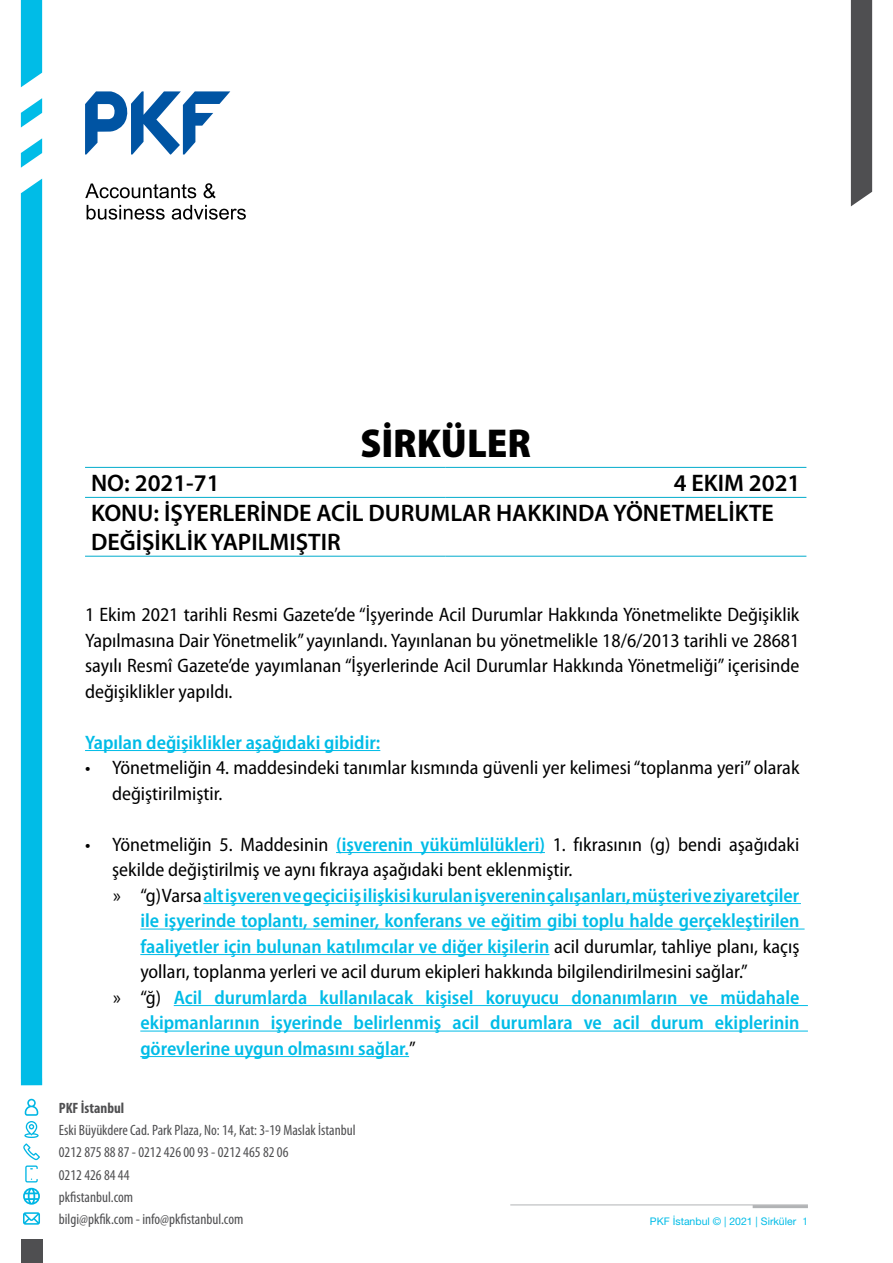
<style>
.page{position:relative;width:893px;height:1263px;background:#fff}
.page>*{position:absolute;margin:0;border:0;box-sizing:border-box;transform-origin:0 0}
.t1{font:900 semi-condensed 40.5px "Myriad Pro";color:#000}
.t2{font:600 24px/29.4px "Myriad Pro";color:#000}
.t3{font:semi-condensed 19.5px/25.5px "Myriad Pro";color:#000;text-align:justify}
.t4{font:600 semi-condensed 19.5px "Myriad Pro";color:#00bce7}
.t5{font:condensed 15px/22.2px "Myriad Pro";color:#4f4f51}
.t6{font:700 condensed 15px "Myriad Pro";color:#4f4f51}
.t7{font:10.5px "Helvetica Neue LT Pro";color:#00bce7}
.s1{font-weight:600;color:#00bce7}
.s2{font-weight:400;color:#000}
.s3{font-stretch:condensed}
</style>
<div class="page">
<svg style="left:85px;top:183px;width:111px;height:15px"></svg>
<svg style="left:203px;top:183px;width:13px;height:15px"></svg>
<svg style="left:87px;top:205px;width:78px;height:15px"></svg>
<svg style="left:172px;top:205px;width:74px;height:15px"></svg>
<svg style="left:85px;top:91px;width:145px;height:63px"></svg>
<svg style="left:21px;top:0;width:21px;height:87px;background:#14c1e8"></svg>
<svg style="left:21px;top:98px;width:21px;height:30px"></svg>
<svg style="left:21px;top:138px;width:21px;height:30px"></svg>
<svg style="left:23px;top:1099px;width:17px;height:83px"></svg>
<svg style="left:23px;top:1188px;width:17px;height:17px"></svg>
<svg style="left:23px;top:1212px;width:17px;height:13px"></svg>
<div style="left:21px;top:1239px;width:21px;height:24px;background:#4f4f51"></div>
<div style="left:851px;top:0;width:21px;height:206px;background:#4f4f51"></div>
<div style="left:21px;top:179px;width:21px;height:906px;background:#00bce7"></div>
<hr style="left:510px;top:1204px;width:298px;height:1px;background:#b1b3b5">
<hr style="left:753px;top:1205px;width:55px;height:3px;background:#b1b3b5">
<hr style="left:85px;top:467px;width:361px;height:1px;background:#00abcc">
<hr style="left:446px;top:467px;width:360px;height:1px;background:#00abcc">
<hr style="left:85px;top:497px;width:361px;height:1px;background:#00abcc">
<hr style="left:446px;top:497px;width:360px;height:1px;background:#00abcc">
<hr style="left:85px;top:556px;width:361px;height:1px;background:#00abcc">
<hr style="left:446px;top:556px;width:360px;height:1px;background:#00abcc">
<hr style="left:85px;top:750px;width:295px;height:1px;background:#00bce7">
<hr style="left:336px;top:852px;width:209px;height:1px;background:#00bce7">
<hr style="left:203px;top:903px;width:598px;height:1px;background:#00bce7">
<hr style="left:140px;top:928px;width:665px;height:1px;background:#00bce7">
<hr style="left:140px;top:954px;width:409px;height:1px;background:#00bce7">
<hr style="left:174px;top:1005px;width:634px;height:1px;background:#00bce7">
<hr style="left:140px;top:1030px;width:668px;height:1px;background:#00bce7">
<hr style="left:140px;top:1056px;width:269px;height:1px;background:#00bce7">
<h1 class="t1" style="left:360px;top:417px;width:172px">SİRKÜLER</h1>
<p class="t2" style="left:91px;top:468px;width:130px">NO: 2021-71</p>
<p class="t2" style="left:91px;top:468px;width:711px;text-indent:583px">4 EKIM 2021<br>KONU: İŞYERLERİNDE ACİL DURUMLAR HAKKINDA YÖNETMELİKTE<br>DEĞİŞİKLİK YAPILMIŞTIR</p>
<p class="t3" style="left:85px;top:601px;width:716px">1 Ekim 2021 tarihli Resmi Gazete’de “İşyerinde Acil Durumlar Hakkında Yönetmelikte Değişiklik Yapılmasına Dair Yönetmelik” yayınlandı. Yayınlanan bu yönetmelikle 18/6/2013 tarihli ve 28681 sayılı Resmî Gazete’de yayımlanan “İşyerlerinde Acil Durumlar Hakkında Yönetmeliği” içerisinde değişiklikler yapıldı.</p>
<p class="t4" style="left:85px;top:730px;width:297px">Yapılan değişiklikler aşağıdaki gibidir:</p>
<p class="t3" style="left:112px;top:754px;width:689px;text-indent:-27px">• Yönetmeliğin 4. maddesindeki tanımlar kısmında güvenli yer kelimesi “toplanma yeri” olarak değiştirilmiştir.</p>
<p class="t3" style="left:85px;top:831px;width:716px">• Yönetmeliğin 5. Maddesinin <span class="s1">(işverenin yükümlülükleri)</span> 1. fıkrasının (g) bendi aşağıdaki</p>
<p class="t3" style="left:112px;top:856px;width:462px">şekilde değiştirilmiş ve aynı fıkraya aşağıdaki bent eklenmiştir.</p>
<p class="t4" style="left:113px;top:883px;width:688px"><span class="s2">» “g) Varsa</span> alt işveren ve geçici iş ilişkisi kurulan işverenin çalışanları, müşteri ve ziyaretçiler</p>
<p class="t4" style="left:140px;top:908px;width:661px">ile işyerinde toplantı, seminer, konferans ve eğitim gibi toplu halde gerçekleştirilen</p>
<p class="t4" style="left:140px;top:934px;width:661px">faaliyetler için bulunan katılımcılar ve diğer kişilerin <span class="s2">acil durumlar, tahliye planı, kaçış</span></p>
<p class="t3" style="left:140px;top:958px;width:609px">yolları, toplanma yerleri ve acil durum ekipleri hakkında bilgilendirilmesini sağlar.”</p>
<p class="t4" style="left:113px;top:985px;width:688px"><span class="s2">» “ğ)</span> Acil durumlarda kullanılacak kişisel koruyucu donanımların ve müdahale</p>
<p class="t4" style="left:140px;top:1010px;width:661px">ekipmanlarının işyerinde belirlenmiş acil durumlara ve acil durum ekiplerinin</p>
<p class="t4" style="left:140px;top:1036px;width:277px">görevlerine uygun olmasını sağlar.<span class="s2">”</span></p>
<p class="t6" style="left:59px;top:1098px;width:67px">PKF İstanbul</p>
<p class="t5" style="left:59px;top:1119px;width:298px">Eski Büyükdere Cad. Park Plaza, No: 14, Kat: 3-19 Maslak İstanbul 0212 875 88 87 - 0212 426 00 93 - 0212 465 82 06<br>0212 426 84 44<br>pkfistanbul.com<br>bilgi@pkfik.com - info@pkfistanbul.com</p>
<p class="t7" style="left:650px;top:1215px;width:159px">PKF İstanbul © | 2021 | Sirküler <span class="s3">1</span></p>
</div>
